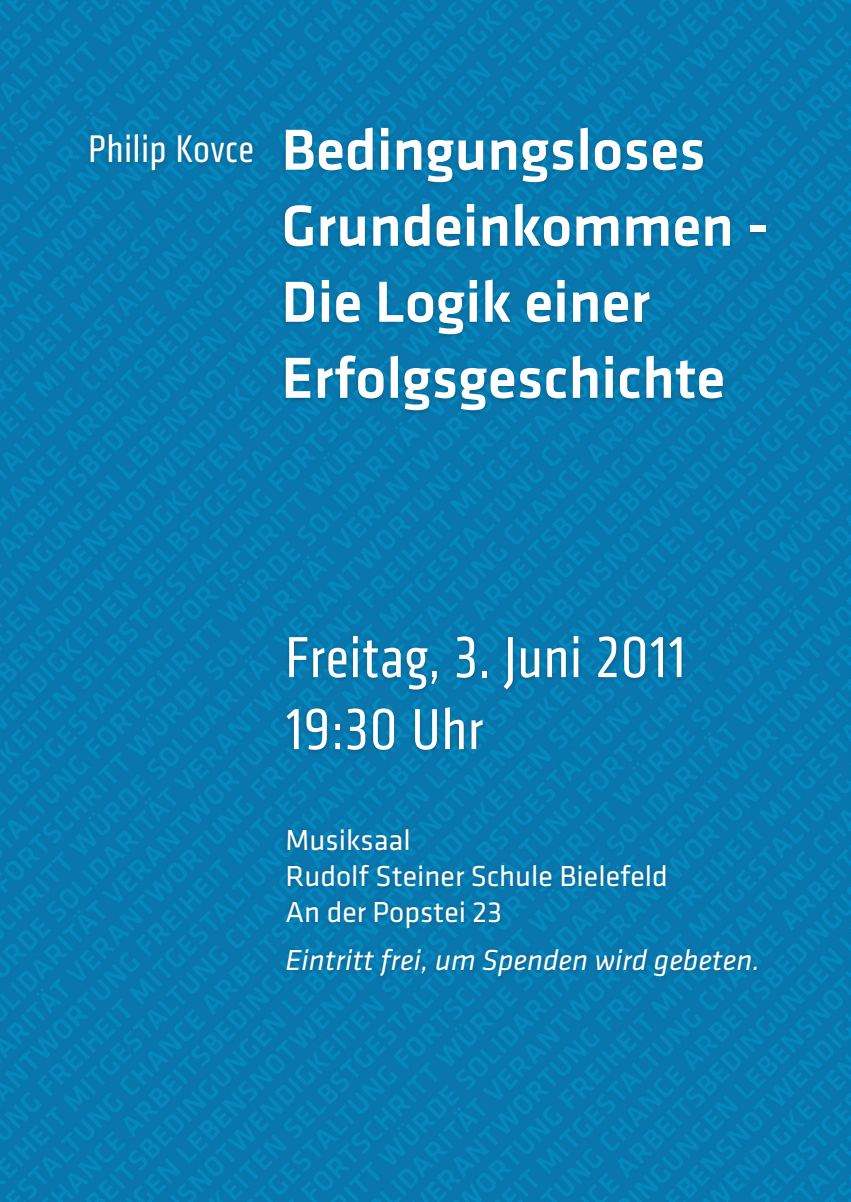
<style>
.page{position:relative;width:851px;height:1202px;background:#fff}
.page>*{position:absolute;margin:0;border:0;box-sizing:border-box;transform-origin:0 0}
.t1{font:500 60px/76px "Klavika";color:#fff}
.t2{font:condensed 60px/72px "Klavika CH";letter-spacing:.025em;color:#fff}
.t3{font:condensed 40px "Klavika CH";letter-spacing:.025em;color:#fff}
.t4{font:30px/36px "Klavika";color:#fff}
.t5{font:italic 30px "Klavika";color:#fff}
</style>
<div class="page">
<img style="left:0;top:0;width:850px;height:1202px">
<img style="left:280px;top:124px;width:489px;height:292px">
<img style="left:87px;top:131px;width:170px;height:45px">
<img style="left:281px;top:824px;width:480px;height:157px">
<img style="left:281px;top:633px;width:404px;height:123px">
<p class="t3" style="left:89px;top:126px;width:166px">Philip Kovce</p>
<p class="t1" style="left:281px;top:110px;width:489px">Bedingungsloses<br>Grundeinkommen -<br>Die Logik einer<br>Erfolgsgeschichte</p>
<p class="t2" style="left:285px;top:621px;width:401px">Freitag, 3. Juni 2011<br>19:30 Uhr</p>
<p class="t4" style="left:285px;top:821px;width:384px">Musiksaal<br>Rudolf Steiner Schule Bielefeld<br>An der Popstei 23</p>
<p class="t5" style="left:285px;top:941px;width:476px">Eintritt frei, um Spenden wird gebeten.</p>
</div>
